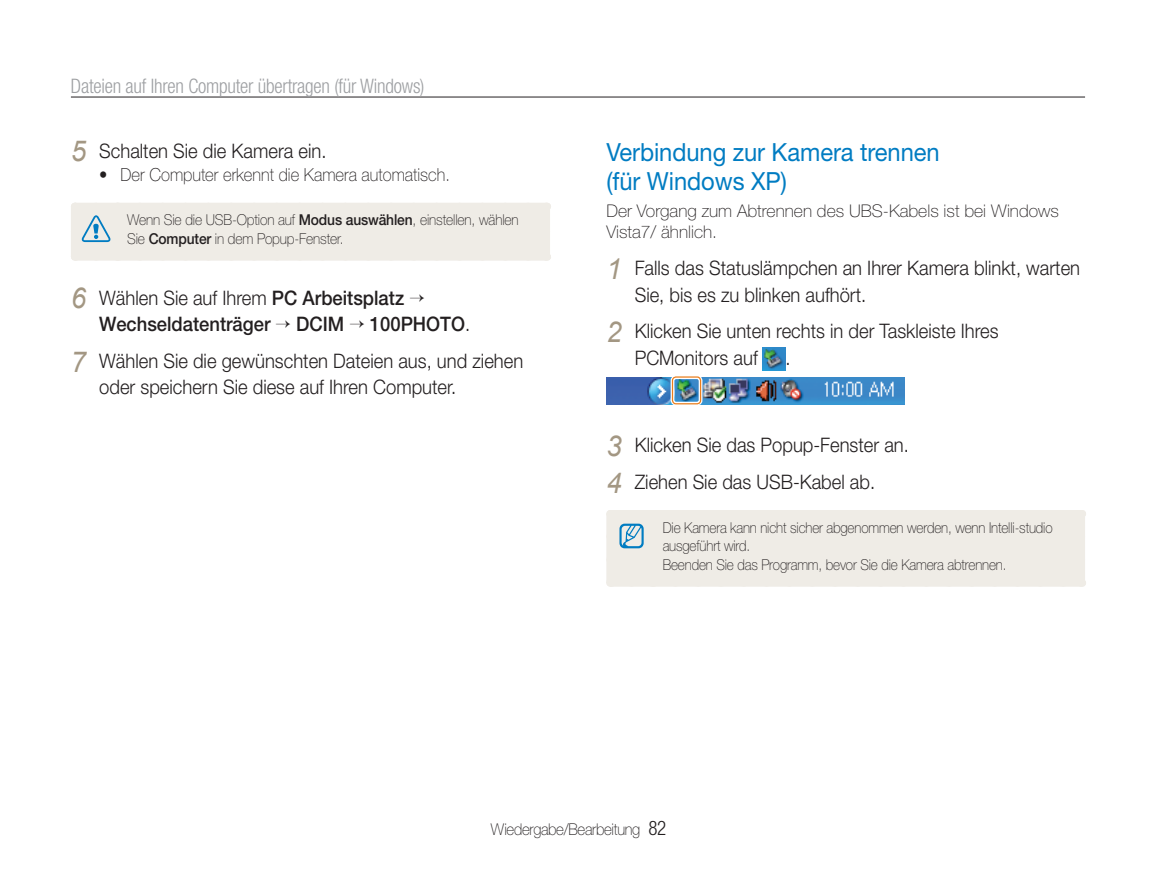
<style>
.page{position:relative;width:1156px;height:872px;background:#fff}
.page>*{position:absolute;margin:0;border:0;box-sizing:border-box;transform-origin:0 0}
.t1{font:25px/28.8px "Helvetica Neue";letter-spacing:-.005em;color:#007cc2;scale:.95 1}
.t2{font:300 20px/37px "Helvetica Neue";color:#231f20;scale:.92 1}
.t3{font:500 20px/26.2px "Helvetica Neue";color:#231f20;scale:.92 1}
.t4{font:300 condensed 20px "Helvetica Neue";letter-spacing:-.01em;color:#9d9fa2;scale:.96 1}
.t5{font:100 18px "Helvetica Neue";color:#231f20;scale:.92 1}
.t6{font:100 17.5px/21.2px "Helvetica Neue";color:#231f20}
.t7{font:100 16.25px "Helvetica Neue";letter-spacing:-.02em;color:#231f20;scale:.92 1}
.t8{font:100 15px/18.8px "Helvetica Neue";letter-spacing:-.01em;color:#231f20;scale:.9 1}
.t9{font:100 15px/18.8px "Helvetica Neue";letter-spacing:-.01em;color:#231f20;scale:.92 1}
.s1{font-family:"Arial";font-weight:400;font-style:italic;font-size:28.75px;color:#a39783}
.s2{font-weight:500}
.s3{font-weight:300}
.s4{font-weight:300;font-stretch:condensed;font-size:20px}
</style>
<div class="page">
<hr style="left:71px;top:97px;width:1013px;height:1px;background:#231f20">
<div style="left:71px;top:203px;width:479px;height:58px;background:#efece6"></div>
<img style="left:762px;top:347px;width:23px;height:24px">
<img style="left:606px;top:377px;width:298px;height:27px">
<div style="left:670px;top:375px;width:32px;height:30px;border:4px solid #fff;border-radius:4px"></div>
<div style="left:671px;top:376px;width:30px;height:28px;border:1px solid #ea7e1d;border-radius:4px"></div>
<div style="left:606px;top:510px;width:478px;height:76px;background:#efece6"></div>
<p class="t4" style="left:71px;top:79px;width:370px">Dateien auf Ihren Computer übertragen (für Windows)</p>
<p class="t2" style="left:71px;top:134px;width:279px"><span class="s1">5</span> Schalten Sie die Kamera ein.</p>
<p class="t5" style="left:120px;top:169px;width:359px">Der Computer erkennt die Kamera automatisch.</p>
<p class="t9" style="left:127px;top:212px;width:427px">Wenn Sie die USB-Option auf <span class="s2">Modus auswählen</span>, einstellen, wählen<br>Sie <span class="s2">Computer</span> in dem Popup-Fenster.</p>
<p class="t3" style="left:99px;top:286px;width:333px;text-indent:-28px"><span class="s1">6</span> <span class="s3">Wählen Sie auf Ihrem</span> PC Arbeitsplatz<br>Wechseldatenträger</p>
<p class="t2" style="left:71px;top:307px;width:493px;text-indent:299px"><span class="s2">100PHOTO</span>.<br><span class="s1">7</span> Wählen Sie die gewünschten Dateien aus, und ziehen</p>
<p class="t2" style="left:99px;top:370px;width:389px">oder speichern Sie diese auf Ihren Computer.</p>
<p class="t3" style="left:296px;top:312px;width:54px">DCIM</p>
<p class="t1" style="left:606px;top:141px;width:352px">Verbindung zur Kamera trennen (für Windows XP)</p>
<p class="t6" style="left:606px;top:202px;width:454px">Der Vorgang zum Abtrennen des UBS-Kabels ist bei Windows<br>Vista7/ ähnlich.</p>
<p class="t2" style="left:634px;top:257px;width:485px;line-height:26.2px;text-indent:-28px"><span class="s1">1</span> Falls das Statuslämpchen an Ihrer Kamera blinkt, warten<br>Sie, bis es zu blinken aufhört.</p>
<p class="t2" style="left:634px;top:320px;width:397px;line-height:26.2px;text-indent:-28px"><span class="s1">2</span> Klicken Sie unten rechts in der Taskleiste Ihres<br>PCMonitors auf</p>
<p class="t2" style="left:785px;top:341px;width:7px">.</p>
<p class="t2" style="left:606px;top:428px;width:330px"><span class="s1">3</span> Klicken Sie das Popup-Fenster an.<br><span class="s1">4</span> Ziehen Sie das USB-Kabel ab.</p>
<p class="t8" style="left:662px;top:519px;width:435px">Die Kamera kann nicht sicher abgenommen werden, wenn Intelli-studio ausgeführt wird.<br>Beenden Sie das Programm, bevor Sie die Kamera abtrennen.</p>
<p class="t7" style="left:491px;top:823px;width:192px">Wiedergabe/Bearbeitung <span class="s4">82</span></p>
</div>
